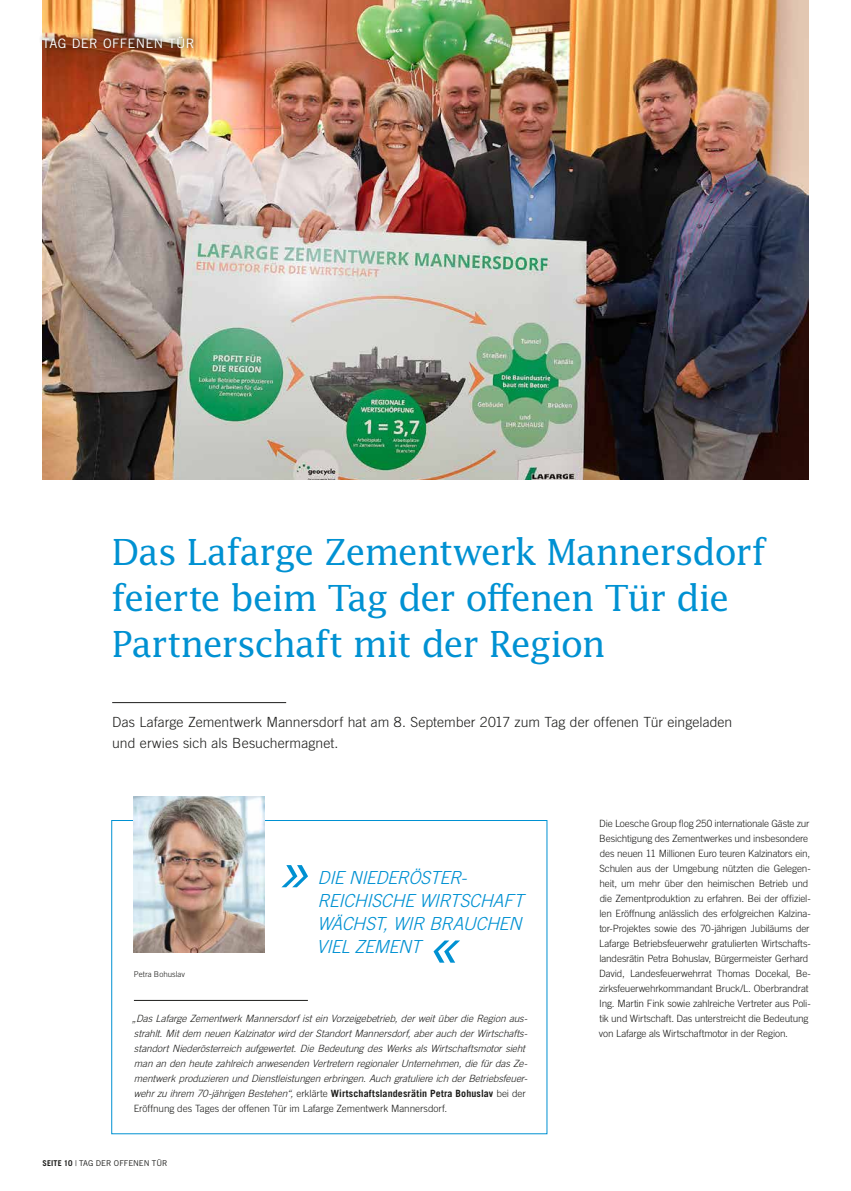
<style>
.page{position:relative;width:851px;height:1191px;background:#fff}
.page>*{position:absolute;margin:0;border:0;box-sizing:border-box;transform-origin:0 0}
.t1{font:36px/46px "Lucida Std";letter-spacing:-.04em;color:#0091d2}
.t2{font:italic 300 18px/23px "Trade Gothic LT";color:#0091d2}
.t3{font:300 14px/21px "Trade Gothic LT";letter-spacing:.005em;color:#1d1d1b}
.t4{font:13px "Trade Gothic LT";letter-spacing:.025em;color:#fff}
.t5{font:300 10px/15px "Trade Gothic LT";letter-spacing:-.02em;color:#1d1d1b}
.t6{font:italic 300 10px/15px "Trade Gothic LT";color:#1d1d1b}
.t7{font:8px "Trade Gothic LT";letter-spacing:-.005em;color:#1d1d1b}
.t8{font:300 8px "Trade Gothic LT";color:#1d1d1b}
.s1{font-style:normal}
.s2{font-weight:700;font-style:normal}
.s3{font-weight:700}
</style>
<div class="page">
<hr style="left:112px;top:702px;width:174px;height:1px;background:#1d1d1b">
<img style="left:43px;top:0;width:765px;height:479px">
<svg style="left:282px;top:865px;width:26px;height:22px"></svg>
<hr style="left:134px;top:1000px;width:174px;height:1px;background:#1d1d1b">
<img style="left:134px;top:796px;width:130px;height:156px">
<svg style="left:433px;top:940px;width:27px;height:22px"></svg>
<div style="left:37px;top:30px;width:162px;height:24px;background:#1d1d1b;opacity:.75"></div>
<h3 class="t4" style="left:43px;top:35px;width:153px">TAG DER OFFENEN TÜR</h3>
<h1 class="t1" style="left:111px;top:528px;width:656px">Das Lafarge Zementwerk Mannersdorf feierte beim Tag der offenen Tür die<br>Partnerschaft mit der Region</h1>
<h3 class="t3" style="left:112px;top:711px;width:621px">Das Lafarge Zementwerk Mannersdorf hat am 8. September 2017 zum Tag der offenen Tür eingeladen und erwies sich als Besuchermagnet.</h3>
<h2 class="t2" style="left:316px;top:865px;width:214px">DIE NIEDERÖSTER-<br>REICHISCHE WIRTSCHAFT<br>WÄCHST,WIR BRAUCHEN<br>VIELZEMENT</h2>
<p class="t8" style="left:134px;top:969px;width:53px">Petra Bohuslav</p>
<p class="t6" style="left:132px;top:1010px;width:399px">„DasLafargeZementwerkMannersdorfistein Vorzeigebetrieb,derweitüberdieRegion aus&shy;strahlt.Mitdem neuen Kalzinatorwird derStandortMannersdorf,aberauch derWirtschafts&shy;standort Niederösterreich aufgewertet. Die Bedeutung des Werks als Wirtschaftsmotor sieht man an den heutezahlreich anwesenden Vertretern regionalerUnternehmen,diefürdasZe&shy;mentwerkproduzieren und Dienstleistungen erbringen.Auch gratuliereich derBetriebsfeuer&shy;wehrzu ihrem 70-jährigen Bestehen“,<span class="s1">erklärte</span> <span class="s2">Wirtschaftslandesrätin Petra Bohuslav</span> <span class="s1">bei der Eröffnung des Tages der offenen Tür im Lafarge Zementwerk Mannersdorf.</span></p>
<p class="t7" style="left:43px;top:1158px;width:126px"><span class="s3">SEITE 10</span> | TAG DER OFFENEN TÜR</p>
<p class="t5" style="left:599px;top:816px;width:213px">Die Loesche Group flog 250 internationale Gäste zur Besichtigung des Zementwerkes und insbesondere des neuen 11 Millionen Euro teuren Kalzinators ein, Schulen aus der Umgebung nützten die Gelegen&shy;heit, um mehr über den heimischen Betrieb und die Zementproduktion zu erfahren. Bei der offiziel&shy;len Eröffnung anlässlich des erfolgreichen Kalzina&shy;tor-Projektes sowie des 70-jährigen Jubiläums der Lafarge Betriebsfeuerwehr gratulierten Wirtschafts&shy;landesrätin Petra Bohuslav, Bürgermeister Gerhard David, Landesfeuerwehrrat Thomas Docekal, Be&shy;zirksfeuerwehrkommandant Bruck/L. Oberbrandrat Ing. Martin Fink sowie zahlreiche Vertreter aus Poli&shy;tik und Wirtschaft. Das unterstreicht die Bedeutung von Lafarge als Wirtschaftmotor in der Region.</p>
</div>
